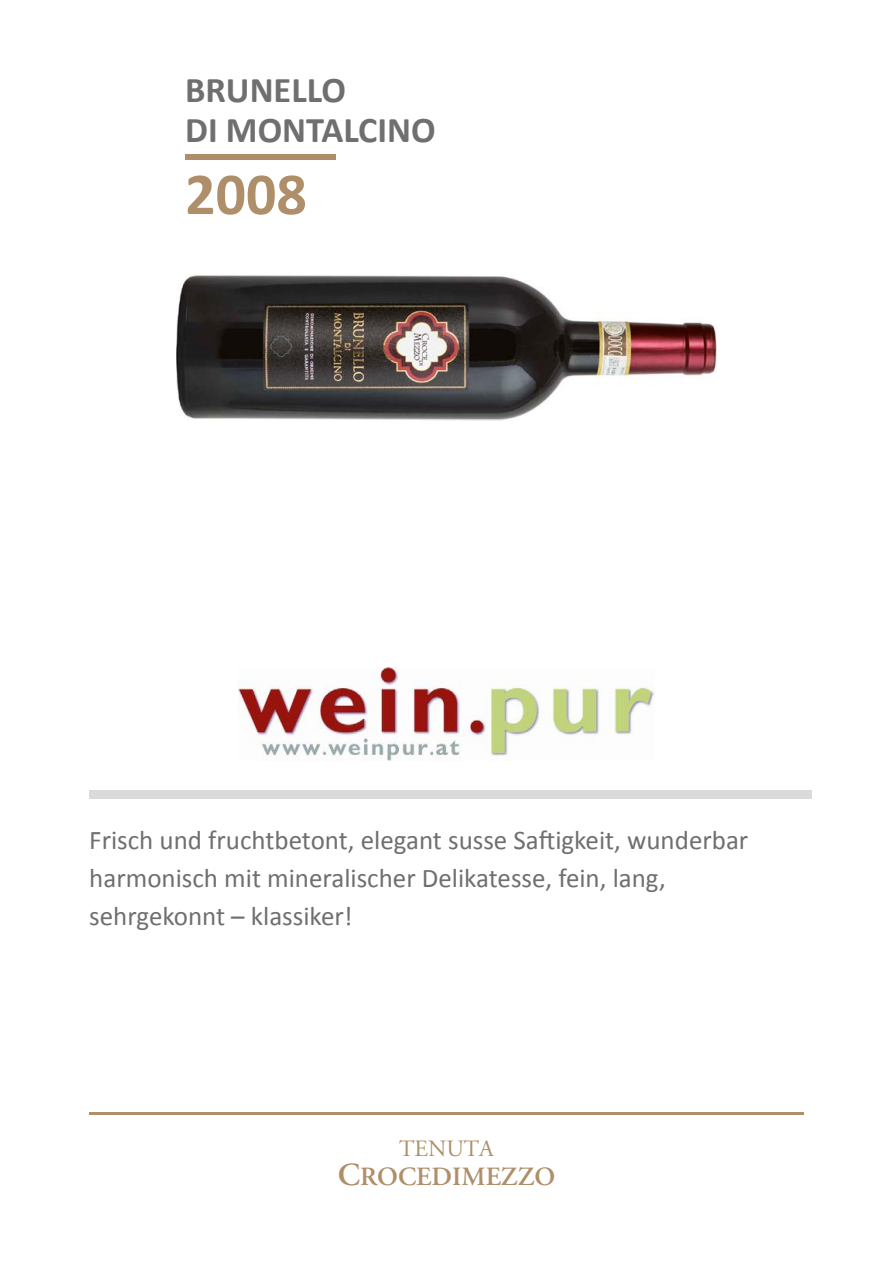
<style>
.page{position:relative;width:893px;height:1263px;background:#fff}
.page>*{position:absolute;margin:0;border:0;box-sizing:border-box;transform-origin:0 0}
.t1{font:700 60px "Calibri";color:#ae8f69}
.t2{font:700 36.3px/40.2px "Calibri";color:#706f6f}
.t3{font:27px/37.5px "Calibri";color:#706f6f}
.t4{font:600 26.25px "Adobe Garamond";color:#ae8f69}
.t5{font:23.4px "Adobe Garamond Regular SC";color:#ae8f69}
.s1{font-size:32.1px}
</style>
<div class="page">
<div style="left:89px;top:791px;width:723px;height:8px;background:#dadada"></div>
<div style="left:185px;top:154px;width:151px;height:6px;background:#ae8f69"></div>
<hr style="left:89px;top:1112px;width:715px;height:2px;background:#ae8f69">
<img style="left:177px;top:275px;width:539px;height:146px">
<img style="left:239px;top:668px;width:415px;height:93px">
<h2 class="t2" style="left:185px;top:70px;width:252px">BRUNELLO<br>DI MONTALCINO</h2>
<h1 class="t1" style="left:185px;top:156px;width:123px">2008</h1>
<p class="t3" style="left:89px;top:822px;width:661px">Frisch und fruchtbetont, elegant susse Saftigkeit, wunderbar harmonisch mit mineralischer Delikatesse, fein, lang, sehrgekonnt – klassiker!</p>
<p class="t5" style="left:399px;top:1136px;width:96px">TENUTA</p>
<p class="t4" style="left:338px;top:1162px;width:219px"><span class="s1">C</span>ROCEDIMEZZO</p>
</div>
